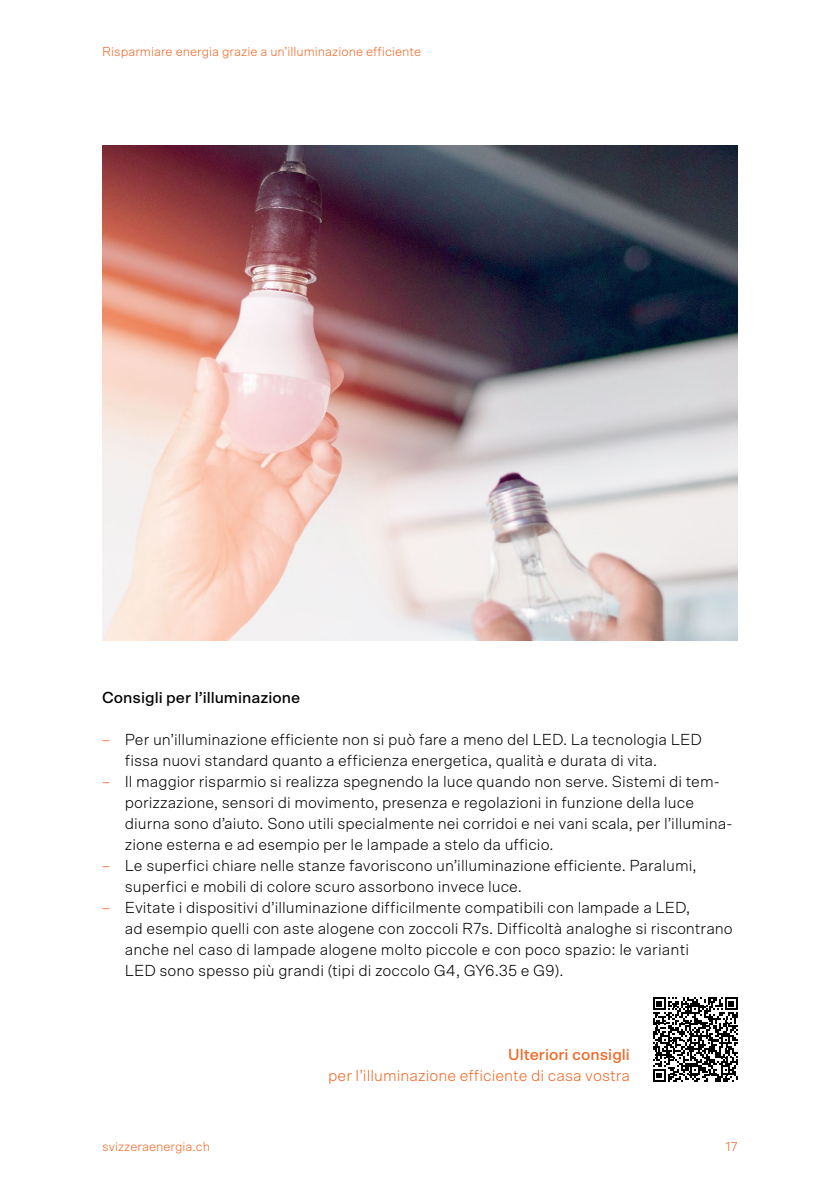
<style>
.page{position:relative;width:840px;height:1191px;background:#fff}
.page>*{position:absolute;margin:0;border:0;box-sizing:border-box;transform-origin:0 0}
.t1{font:300 16px/21px "Scto Grotesk A";color:#000}
.t2{font:300 16px "Scto Grotesk A";color:#f26522}
.t3{font:500 16px "Scto Grotesk A";color:#000}
.t4{font:500 16px "Scto Grotesk A";color:#f26522}
.t5{font:300 13px "Scto Grotesk A";color:#f26522}
.s1{color:#f26522}
</style>
<div class="page">
<svg style="left:653px;top:997px;width:84px;height:85px"></svg>
<img style="left:102px;top:146px;width:635px;height:494px">
<p class="t5" style="left:102px;top:44px;width:320px">Risparmiare energia grazie a un’illuminazione efficiente</p>
<p class="t3" style="left:102px;top:688px;width:199px">Consigli per l’illuminazione</p>
<p class="t1" style="left:125px;top:729px;width:578px;text-indent:-23px"><span class="s1">–</span> Per un’illuminazione efficiente non si può fare a meno del LED. La tecnologia LED fissa nuovi standard quanto a efficienza energetica, qualità e durata di vita.</p>
<p class="t1" style="left:125px;top:771px;width:609px;text-indent:-23px"><span class="s1">–</span> Il maggior risparmio si realizza spegnendo la luce quando non serve. Sistemi di tem&shy;porizzazione, sensori di movimento, presenza e regolazioni in funzione della luce diurna sono d’aiuto. Sono utili specialmente nei corridoi e nei vani scala, per l’illumina&shy;zione esterna e ad esempio per le lampade a stelo da ufficio.</p>
<p class="t1" style="left:125px;top:855px;width:573px;text-indent:-23px"><span class="s1">–</span> Le superfici chiare nelle stanze favoriscono un’illuminazione efficiente. Paralumi, superfici e mobili di colore scuro assorbono invece luce.</p>
<p class="t1" style="left:125px;top:897px;width:609px;text-indent:-23px"><span class="s1">–</span> Evitate i dispositivi d’illuminazione difficilmente compatibili con lampade a LED,<br>ad esempio quelli con aste alogene con zoccoli R7s. Difficoltà analoghe si riscontrano anche nel caso di lampade alogene molto piccole e con poco spazio: le varianti<br>LED sono spesso più grandi (tipi di zoccolo G4, GY6.35 e G9).</p>
<p class="t4" style="left:508px;top:1045px;width:123px">Ulteriori consigli</p>
<p class="t2" style="left:328px;top:1066px;width:303px">per l’illuminazione efficiente di casa vostra</p>
<p class="t5" style="left:102px;top:1139px;width:109px">svizzeraenergia.ch</p>
<p class="t5" style="left:725px;top:1139px;width:14px">17</p>
</div>
